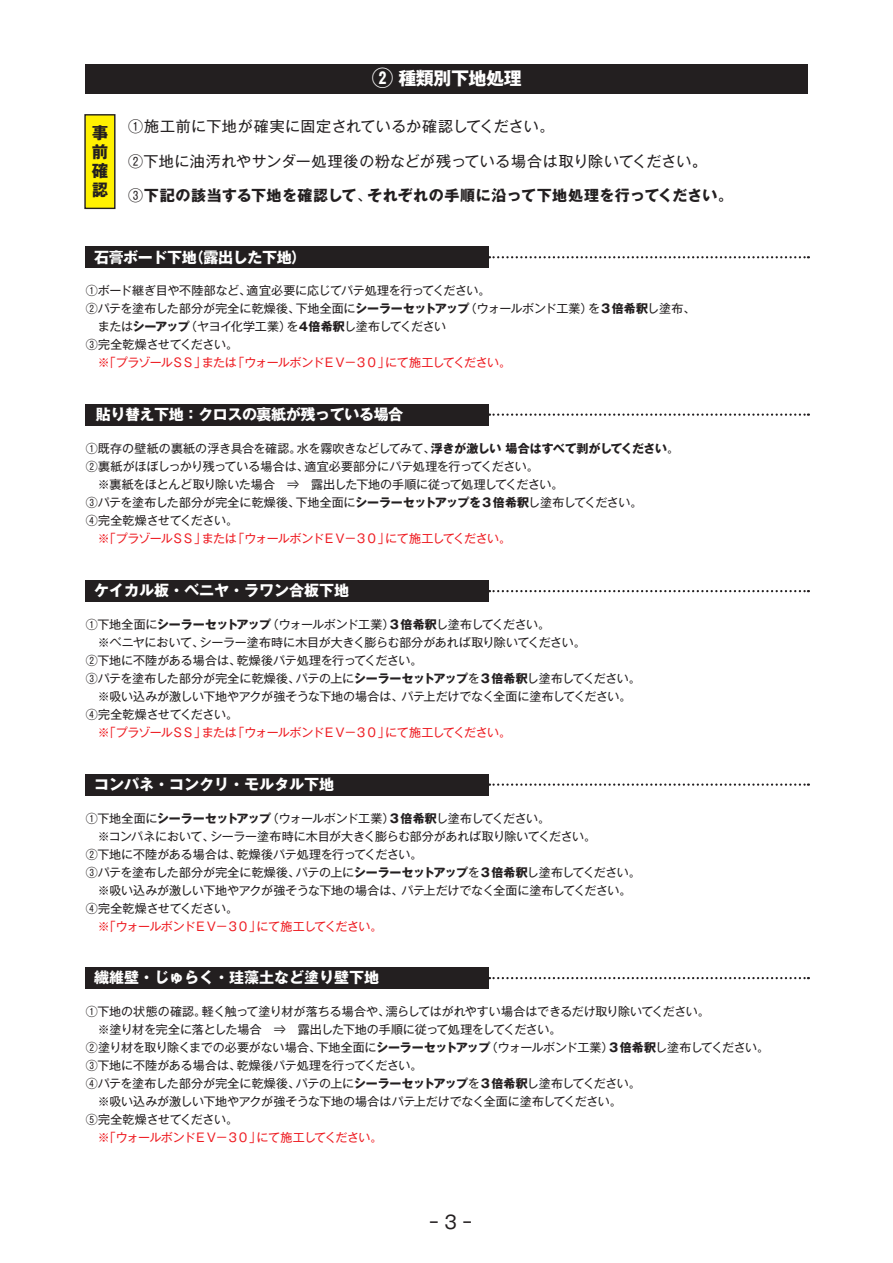
<style>
.page{position:relative;width:893px;height:1263px;background:#fff}
.page>*{position:absolute;margin:0;border:0;box-sizing:border-box;transform-origin:0 0}
.t1{font:700 18px "Gothic MB101 Pr 5";letter-spacing:-.025em;color:#fff}
.t2{font:18px "Gothic MB101 Pr 5";color:#231f20}
.t3{font:700 16.5px/19px "Gothic MB101 Pr 5";color:#231f20;text-align:justify}
.t4{font:15px "Gothic MB101 Pr 5";letter-spacing:.025em;color:#231f20}
.t5{font:700 15px "Gothic MB101 Pr 5";color:#fff}
.t6{font:700 15px "Gothic MB101 Pr 5";letter-spacing:.025em;color:#231f20}
.t7{font:700 15px "Gothic MB101 Pr 5";letter-spacing:-.025em;color:#fff}
.t8{font:12px "Gothic MB101 Pr 5";letter-spacing:-.015em;color:#231f20}
.t9{font:12px "Gothic MB101 Pr 5";letter-spacing:-.065em;color:#ee1d23}
.t10{font:12px "Gothic MB101 Pr 5";letter-spacing:-.035em;color:#231f20}
.s1{font-size:21.6px}
.s2{font-weight:700}
.s3{font-weight:400}
</style>
<div class="page">
<div style="left:85px;top:247px;width:404px;height:21px;background:#231f20"></div>
<svg style="left:489px;top:256px;width:320px;height:2px"></svg>
<div style="left:85px;top:404px;width:404px;height:21px;background:#231f20"></div>
<svg style="left:489px;top:413px;width:320px;height:3px"></svg>
<div style="left:85px;top:580px;width:404px;height:22px;background:#231f20"></div>
<svg style="left:489px;top:590px;width:320px;height:2px"></svg>
<div style="left:85px;top:774px;width:404px;height:21px;background:#231f20"></div>
<svg style="left:489px;top:783px;width:320px;height:3px"></svg>
<div style="left:85px;top:967px;width:404px;height:22px;background:#231f20"></div>
<svg style="left:489px;top:977px;width:320px;height:2px"></svg>
<div style="left:85px;top:64px;width:723px;height:30px;background:#231f20"></div>
<div style="left:84px;top:114px;width:32px;height:95px;background:#fff101;border:1px solid #231f20"></div>
<h2 class="t3" style="left:92px;top:122px;width:18px">事前確認</h2>
<h1 class="t1" style="left:372px;top:63px;width:151px"><span class="s1">②</span> 種類別下地処理</h1>
<p class="t4" style="left:128px;top:114px;width:428px">①施工前に下地が確実に固定されているか確認してください。</p>
<p class="t4" style="left:128px;top:149px;width:580px">②下地に油汚れやサンダー処理後の粉などが残っている場合は取り除いてください<span class="s2">。</span></p>
<p class="t6" style="left:128px;top:183px;width:606px"><span class="s3">③</span>下記の該当する下地を確認して<span class="s3">、</span>それぞれの手順に沿って下地処理を行ってください。</p>
<p class="t7" style="left:94px;top:245px;width:214px">石膏ボード下地（露出した下地）</p>
<p class="t8" style="left:86px;top:281px;width:406px">①ボード継ぎ目や不陸部など、適宜必要に応じてパテ処理を行ってください。</p>
<p class="t8" style="left:86px;top:299px;width:611px">②パテを塗布した部分が完全に乾燥後、下地全面に<span class="s2">シーラーセットアップ</span>（ウォールボンド工業）を<span class="s2">3倍希釈</span>し塗布、</p>
<p class="t10" style="left:98px;top:317px;width:350px">または<span class="s2">シーアップ</span>（ヤヨイ化学工業）を<span class="s2">４倍希釈</span>し塗布してください</p>
<p class="t8" style="left:86px;top:335px;width:154px">③完全乾燥させてください。</p>
<p class="t9" style="left:98px;top:353px;width:415px">※「プラゾールＳＳ」または「ウォールボンドＥＶ－３０」にて施工してください。</p>
<p class="t7" style="left:96px;top:402px;width:309px">貼り替え下地：クロスの裏紙が残っている場合</p>
<p class="t8" style="left:86px;top:438px;width:595px">①既存の壁紙の裏紙の浮き具合を確認。水を霧吹きなどしてみて、<span class="s2">浮きが激しい 場合はすべて剥がしてください</span>。</p>
<p class="t8" style="left:86px;top:456px;width:455px">②裏紙がほぼしっかり残っている場合は、適宜必要部分にパテ処理を行ってください。</p>
<p class="t8" style="left:98px;top:474px;width:467px">※裏紙をほとんど取り除いた場合　⇒　露出した下地の手順に従って処理してください。</p>
<p class="t8" style="left:86px;top:492px;width:558px">③パテを塗布した部分が完全に乾燥後、下地全面に<span class="s2">シーラーセットアップを3倍希釈</span>し塗布してください。</p>
<p class="t8" style="left:86px;top:510px;width:154px">④完全乾燥させてください。</p>
<p class="t9" style="left:98px;top:528px;width:415px">※「プラゾールＳＳ」または「ウォールボンドＥＶ－３０」にて施工してください。</p>
<p class="t5" style="left:94px;top:578px;width:257px">ケイカル板・ベニヤ・ラワン合板下地</p>
<p class="t8" style="left:86px;top:615px;width:466px">①下地全面に<span class="s2">シーラーセットアップ</span>（ウォールボンド工業）<span class="s2">3 倍希釈</span>し塗布してください。</p>
<p class="t8" style="left:98px;top:633px;width:489px">※ベニヤにおいて、シーラー塗布時に木目が大きく膨らむ部分があれば取り除いてください。</p>
<p class="t8" style="left:86px;top:651px;width:338px">②下地に不陸がある場合は、乾燥後パテ処理を行ってください。</p>
<p class="t8" style="left:86px;top:669px;width:557px">③パテを塗布した部分が完全に乾燥後、パテの上に<span class="s2">シーラーセットアップ</span>を<span class="s2">3倍希釈</span>し塗布してください。</p>
<p class="t8" style="left:98px;top:687px;width:535px">※吸い込みが激しい下地やアクが強そうな下地の場合は、パテ上だけでなく全面に塗布してください。</p>
<p class="t8" style="left:86px;top:705px;width:154px">④完全乾燥させてください。</p>
<p class="t9" style="left:98px;top:723px;width:415px">※「プラゾールＳＳ」または「ウォールボンドＥＶ－３０」にて施工してください。</p>
<p class="t5" style="left:94px;top:772px;width:242px">コンパネ・コンクリ・モルタル下地</p>
<p class="t8" style="left:86px;top:808px;width:466px">①下地全面に<span class="s2">シーラーセットアップ</span>（ウォールボンド工業）<span class="s2">3 倍希釈</span>し塗布してください。</p>
<p class="t8" style="left:98px;top:826px;width:500px">※コンパネにおいて、シーラー塗布時に木目が大きく膨らむ部分があれば取り除いてください。</p>
<p class="t8" style="left:86px;top:844px;width:338px">②下地に不陸がある場合は、乾燥後パテ処理を行ってください。</p>
<p class="t8" style="left:86px;top:862px;width:557px">③パテを塗布した部分が完全に乾燥後、パテの上に<span class="s2">シーラーセットアップ</span>を<span class="s2">3倍希釈</span>し塗布してください。</p>
<p class="t8" style="left:98px;top:880px;width:535px">※吸い込みが激しい下地やアクが強そうな下地の場合は、パテ上だけでなく全面に塗布してください。</p>
<p class="t8" style="left:86px;top:898px;width:154px">④完全乾燥させてください。</p>
<p class="t9" style="left:98px;top:916px;width:286px">※「ウォールボンドＥＶ－３０」にて施工してください。</p>
<p class="t5" style="left:94px;top:965px;width:287px">繊維壁・じゅらく・珪藻土など塗り壁下地</p>
<p class="t8" style="left:86px;top:1002px;width:625px">①下地の状態の確認。軽く触って塗り材が落ちる場合や、濡らしてはがれやすい場合はできるだけ取り除いてください。</p>
<p class="t10" style="left:98px;top:1020px;width:465px">※塗り材を完全に落とした場合　⇒　露出した下地の手順に従って処理をしてください。</p>
<p class="t8" style="left:86px;top:1038px;width:685px">②塗り材を取り除くまでの必要がない場合、下地全面に<span class="s2">シーラーセットアップ</span>（ウォールボンド工業）<span class="s2">3倍希釈</span>し塗布してください。</p>
<p class="t8" style="left:86px;top:1056px;width:338px">③下地に不陸がある場合は、乾燥後パテ処理を行ってください。</p>
<p class="t8" style="left:86px;top:1074px;width:557px">④パテを塗布した部分が完全に乾燥後、パテの上に<span class="s2">シーラーセットアップ</span>を<span class="s2">3倍希釈</span>し塗布してください。</p>
<p class="t8" style="left:98px;top:1092px;width:526px">※吸い込みが激しい下地やアクが強そうな下地の場合はパテ上だけでなく全面に塗布してください。</p>
<p class="t8" style="left:86px;top:1110px;width:154px">⑤完全乾燥させてください。</p>
<p class="t9" style="left:98px;top:1128px;width:286px">※「ウォールボンドＥＶ－３０」にて施工してください。</p>
<h1 class="t2" style="left:430px;top:1207px;width:44px">ｰ 3 ｰ</h1>
</div>
